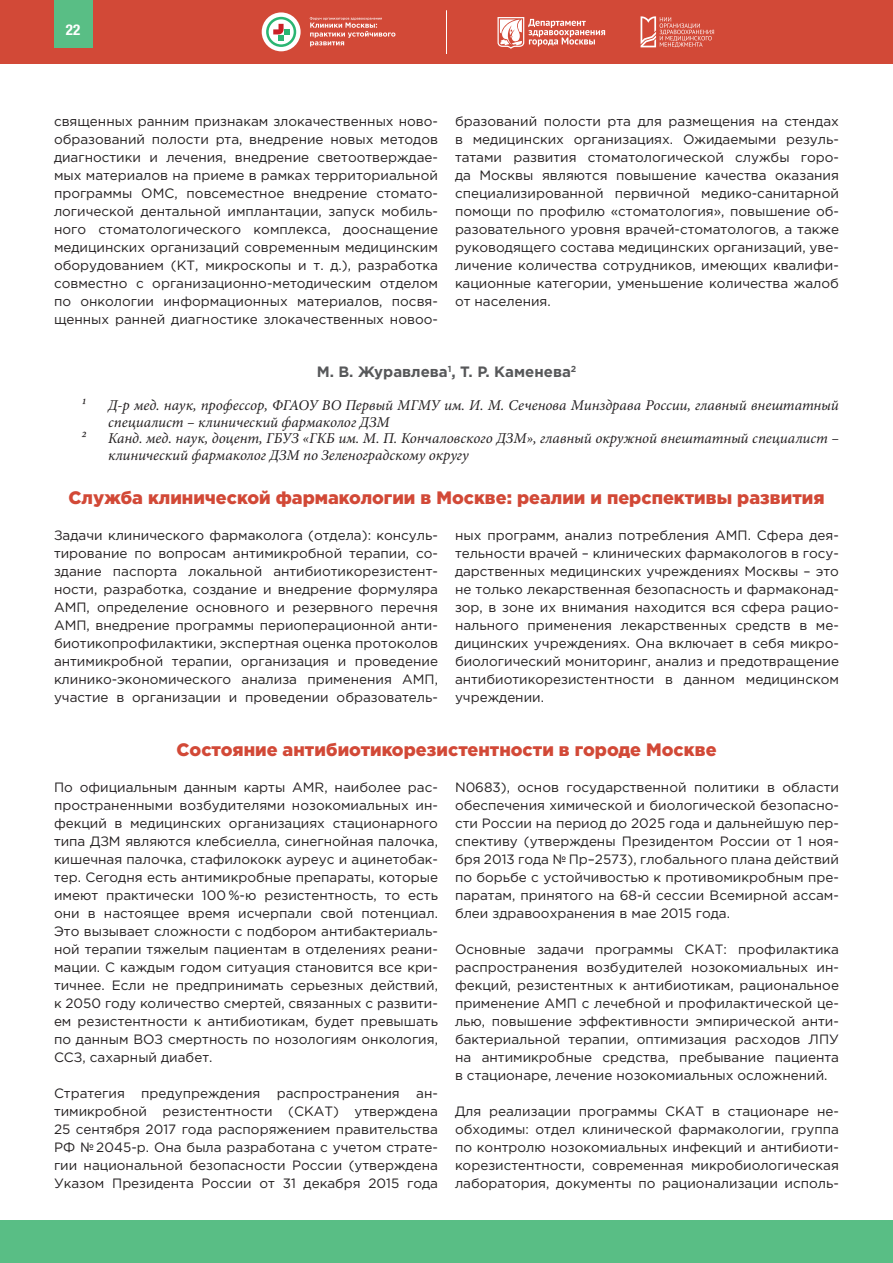
<style>
.page{position:relative;width:893px;height:1263px;background:#fff}
.page>*{position:absolute;margin:0;border:0;box-sizing:border-box;transform-origin:0 0}
.заголовок_2{font:900 18px "Gotham Pro";color:#d24937}
.List_Paragraph{font:italic 15px/16.5px "Minion Pro";color:#231f20}
.имя{font:700 15px "Gotham Pro";color:#57585a}
.t1{font:700 condensed 15px "Helvetica Neue";color:#fff}
.набор_2_колонки{font:13.5px/18px "Gotham Pro";color:#231f20;text-align:justify}
</style>
<div class="page">
<div style="left:0;top:0;width:893px;height:64px;background:#d24937"></div>
<div style="left:0;top:1220px;width:893px;height:43px;background:#59be85"></div>
<div style="left:54px;top:0;width:38px;height:48px;background:#59be85"></div>
<svg style="left:310px;top:17px;width:85px;height:30px"></svg>
<svg style="left:262px;top:12px;width:39px;height:39px"></svg>
<svg style="left:266px;top:17px;width:30px;height:30px"></svg>
<svg style="left:497px;top:17px;width:108px;height:32px"></svg>
<svg style="left:641px;top:16px;width:73px;height:31px"></svg>
<hr style="left:446px;top:10px;width:1px;height:44px;background:#fff">
<p class="t1" style="left:66px;top:17px;width:16px">22</p>
<p class="набор_2_колонки" style="left:54px;top:112px;width:385px">священных ранним признакам злокачественных ново&shy;образований полости рта, внедрение новых методов диагностики и лечения, внедрение светоотверждае&shy;мых материалов на приеме в рамках территориальной программы ОМС, повсеместное внедрение стомато&shy;логической дентальной имплантации, запуск мобиль&shy;ного стоматологического комплекса, дооснащение медицинских организаций современным медицинским оборудованием (КТ, микроскопы и т. д.), разработка совместно с организационно-методическим отделом по онкологии информационных материалов, посвя&shy;щенных ранней диагностике злокачественных новоо-</p>
<p class="набор_2_колонки" style="left:455px;top:112px;width:385px">бразований полости рта для размещения на стендах в медицинских организациях. Ожидаемыми резуль&shy;татами развития стоматологической службы горо&shy;да Москвы являются повышение качества оказания специализированной первичной медико-санитарной помощи по профилю «стоматология», повышение об&shy;разовательного уровня врачей-стоматологов, а также руководящего состава медицинских организаций, уве&shy;личение количества сотрудников, имеющих квалифи&shy;кационные категории, уменьшение количества жалоб от населения.</p>
<p class="имя" style="left:317px;top:363px;width:261px">М. В. Журавлева<sup>1</sup>, Т. Р. Каменева<sup>2</sup></p>
<p class="List_Paragraph" style="left:81px;top:397px;width:6px">1</p>
<p class="List_Paragraph" style="left:108px;top:397px;width:732px">Д-р мед. наук, профессор, ФГАОУ ВО Первый МГМУ им. И. М. Сеченова Минздрава России, главный внештатный специалист – клинический фармаколог ДЗМ</p>
<p class="List_Paragraph" style="left:81px;top:430px;width:6px">2</p>
<p class="List_Paragraph" style="left:108px;top:430px;width:732px">Канд. мед. наук, доцент, ГБУЗ «ГКБ им. М. П. Кончаловского ДЗМ», главный окружной внештатный специалист – клинический фармаколог ДЗМ по Зеленоградскому округу</p>
<p class="заголовок_2" style="left:68px;top:487px;width:758px">Служба клинической фармакологии в Москве: реалии и перспективы развития</p>
<p class="набор_2_колонки" style="left:54px;top:526px;width:385px">Задачи клинического фармаколога (отдела): консуль&shy;тирование по вопросам антимикробной терапии, со&shy;здание паспорта локальной антибиотикорезистент&shy;ности, разработка, создание и внедрение формуляра АМП, определение основного и резервного перечня АМП, внедрение программы периоперационной анти&shy;биотикопрофилактики, экспертная оценка протоколов антимикробной терапии, организация и проведение клинико-экономического анализа применения АМП, участие в организации и проведении образователь-</p>
<p class="набор_2_колонки" style="left:455px;top:526px;width:385px">ных программ, анализ потребления АМП. Сфера дея&shy;тельности врачей – клинических фармакологов в госу&shy;дарственных медицинских учреждениях Москвы – это не только лекарственная безопасность и фармаконад&shy;зор, в зоне их внимания находится вся сфера рацио&shy;нального применения лекарственных средств в ме&shy;дицинских учреждениях. Она включает в себя микро&shy;биологический мониторинг, анализ и предотвращение антибиотикорезистентности в данном медицинском учреждении.</p>
<p class="заголовок_2" style="left:176px;top:739px;width:542px">Состояние антибиотикорезистентности в городе Москве</p>
<p class="набор_2_колонки" style="left:54px;top:778px;width:385px">По официальным данным карты AMR, наиболее рас&shy;пространенными возбудителями нозокомиальных ин&shy;фекций в медицинских организациях стационарного типа ДЗМ являются клебсиелла, синегнойная палочка, кишечная палочка, стафилококк ауреус и ацинетобак&shy;тер. Сегодня есть антимикробные препараты, которые имеют практически 100 %-ю резистентность, то есть они в настоящее время исчерпали свой потенциал.<br>Это вызывает сложности с подбором антибактериаль&shy;ной терапии тяжелым пациентам в отделениях реани&shy;мации. С каждым годом ситуация становится все кри&shy;тичнее. Если не предпринимать серьезных действий, к 2050 году количество смертей, связанных с развити&shy;ем резистентности к антибиотикам, будет превышать по данным ВОЗ смертность по нозологиям онкология, ССЗ, сахарный диабет.</p>
<p class="набор_2_колонки" style="left:54px;top:1084px;width:385px">Стратегия предупреждения распространения ан&shy;тимикробной резистентности (СКАТ) утверждена 25 сентября 2017 года распоряжением правительства РФ № 2045-р. Она была разработана с учетом страте&shy;гии национальной безопасности России (утверждена Указом Президента России от 31 декабря 2015 года</p>
<p class="набор_2_колонки" style="left:455px;top:778px;width:385px">N0683), основ государственной политики в области обеспечения химической и биологической безопасно&shy;сти России на период до 2025 года и дальнейшую пер&shy;спективу (утверждены Президентом России от 1 ноя&shy;бря 2013 года № Пр–2573), глобального плана действий по борьбе с устойчивостью к противомикробным пре&shy;паратам, принятого на 68-й сессии Всемирной ассам&shy;блеи здравоохранения в мае 2015 года.</p>
<p class="набор_2_колонки" style="left:455px;top:940px;width:385px">Основные задачи программы СКАТ: профилактика распространения возбудителей нозокомиальных ин&shy;фекций, резистентных к антибиотикам, рациональное применение АМП с лечебной и профилактической це&shy;лью, повышение эффективности эмпирической анти&shy;бактериальной терапии, оптимизация расходов ЛПУ на антимикробные средства, пребывание пациента в стационаре, лечение нозокомиальных осложнений.</p>
<p class="набор_2_колонки" style="left:455px;top:1102px;width:385px">Для реализации программы СКАТ в стационаре не&shy;обходимы: отдел клинической фармакологии, группа по контролю нозокомиальных инфекций и антибиоти&shy;корезистентности, современная микробиологическая лаборатория, документы по рационализации исполь-</p>
</div>
